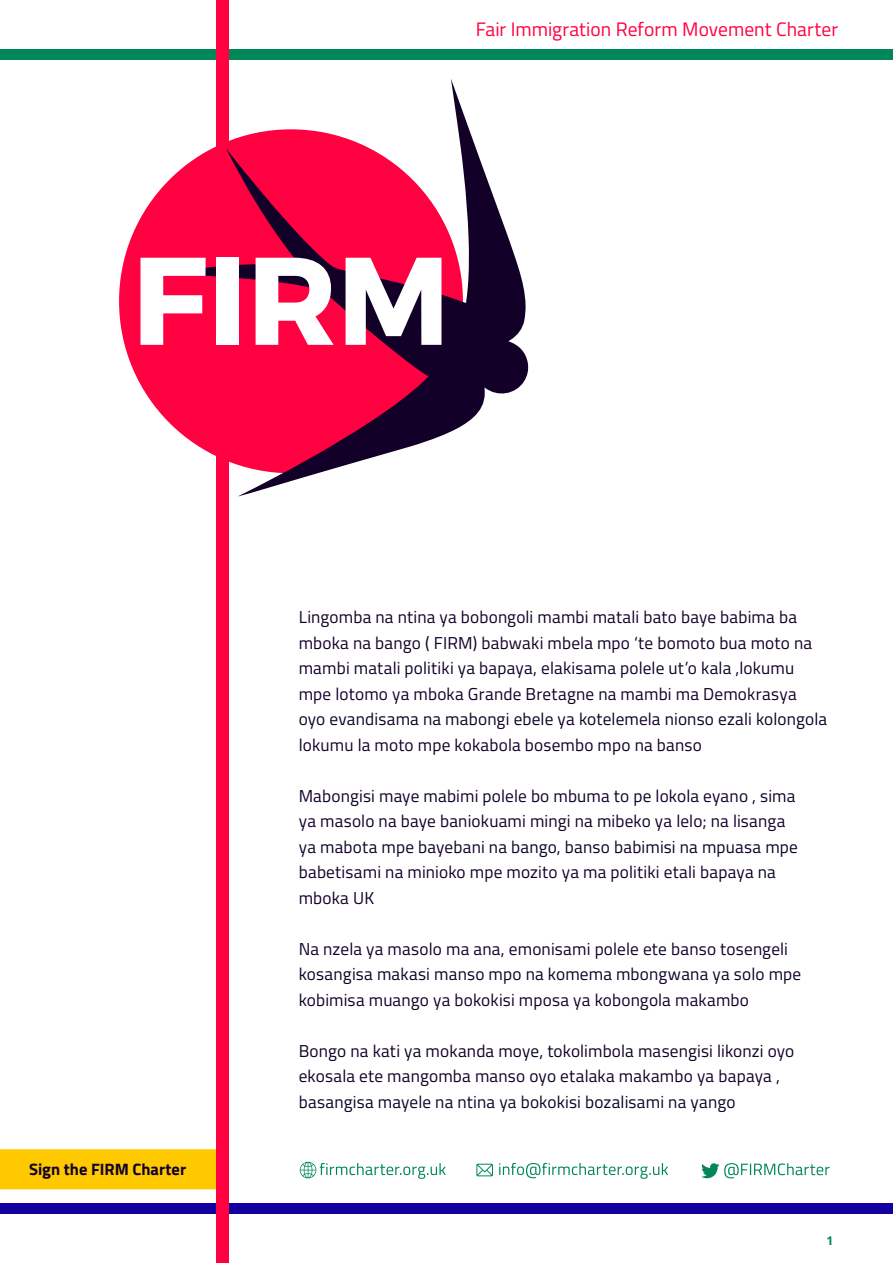
<style>
.page{position:relative;width:893px;height:1263px;background:#fff}
.page>*{position:absolute;margin:0;border:0;box-sizing:border-box;transform-origin:0 0}
.t1{font:19.5px "Titillium Web";color:#ff0040}
.t2{font:17.25px/25.5px "Titillium Web";letter-spacing:.01em;color:#120029}
.t3{font:700 16.5px "Titillium Web";color:#120029}
.t4{font:700 12px "Open Sans";color:#028758}
</style>
<div class="page">
<div style="left:0;top:49px;width:893px;height:11px;background:#028758"></div>
<div style="left:0;top:1203px;width:893px;height:11px;background:#1200a0"></div>
<div style="left:0;top:1149px;width:218px;height:40px;background:#ffc900"></div>
<svg style="left:701px;top:1163px;width:129px;height:15px"></svg>
<svg style="left:300px;top:1162px;width:146px;height:17px"></svg>
<svg style="left:476px;top:1164px;width:17px;height:12px"></svg>
<svg style="left:499px;top:1163px;width:169px;height:16px"></svg>
<div style="left:216px;top:0;width:13px;height:1263px;background:#ff0040"></div>
<div style="left:119px;top:129px;width:344px;height:344px;background:#ff0040;border-radius:50%"></div>
<svg style="left:162px;top:79px;width:367px;height:418px"></svg>
<svg style="left:140px;top:258px;width:66px;height:87px"></svg>
<div style="left:216px;top:258px;width:23px;height:87px;background:#fff"></div>
<svg style="left:256px;top:258px;width:78px;height:87px"></svg>
<svg style="left:346px;top:258px;width:95px;height:87px;background:#d1aebe"></svg>
<p class="t1" style="left:476px;top:15px;width:364px">Fair Immigration Reform Movement Charter</p>
<p class="t3" style="left:29px;top:1156px;width:159px">Sign the FIRM Charter</p>
<p class="t2" style="left:299px;top:604px;width:530px">Lingomba na ntina ya bobongoli mambi matali bato baye babima ba mboka na bango ( FIRM) babwaki mbela mpo ‘te bomoto bua moto na mambi matali politiki ya bapaya, elakisama polele ut’o kala ,lokumu mpe lotomo ya mboka Grande Bretagne na mambi ma Demokrasya oyo evandisama na mabongi ebele ya kotelemela nionso ezali kolongola lokumu la moto mpe kokabola bosembo mpo na banso</p>
<p class="t2" style="left:299px;top:782px;width:501px">Mabongisi maye mabimi polele bo mbuma to pe lokola eyano , sima ya masolo na baye baniokuami mingi na mibeko ya lelo; na lisanga ya mabota mpe bayebani na bango, banso babimisi na mpuasa mpe babetisami na minioko mpe mozito ya ma politiki etali bapaya na mboka UK</p>
<p class="t2" style="left:299px;top:935px;width:504px">Na nzela ya masolo ma ana, emonisami polele ete banso tosengeli kosangisa makasi manso mpo na komema mbongwana ya solo mpe kobimisa muango ya bokokisi mposa ya kobongola makambo</p>
<p class="t2" style="left:299px;top:1037px;width:497px">Bongo na kati ya mokanda moye, tokolimbola masengisi likonzi oyo ekosala ete mangomba manso oyo etalaka makambo ya bapaya , basangisa mayele na ntina ya bokokisi bozalisami na yango</p>
<p class="t4" style="left:827px;top:1232px;width:8px">1</p>
</div>
